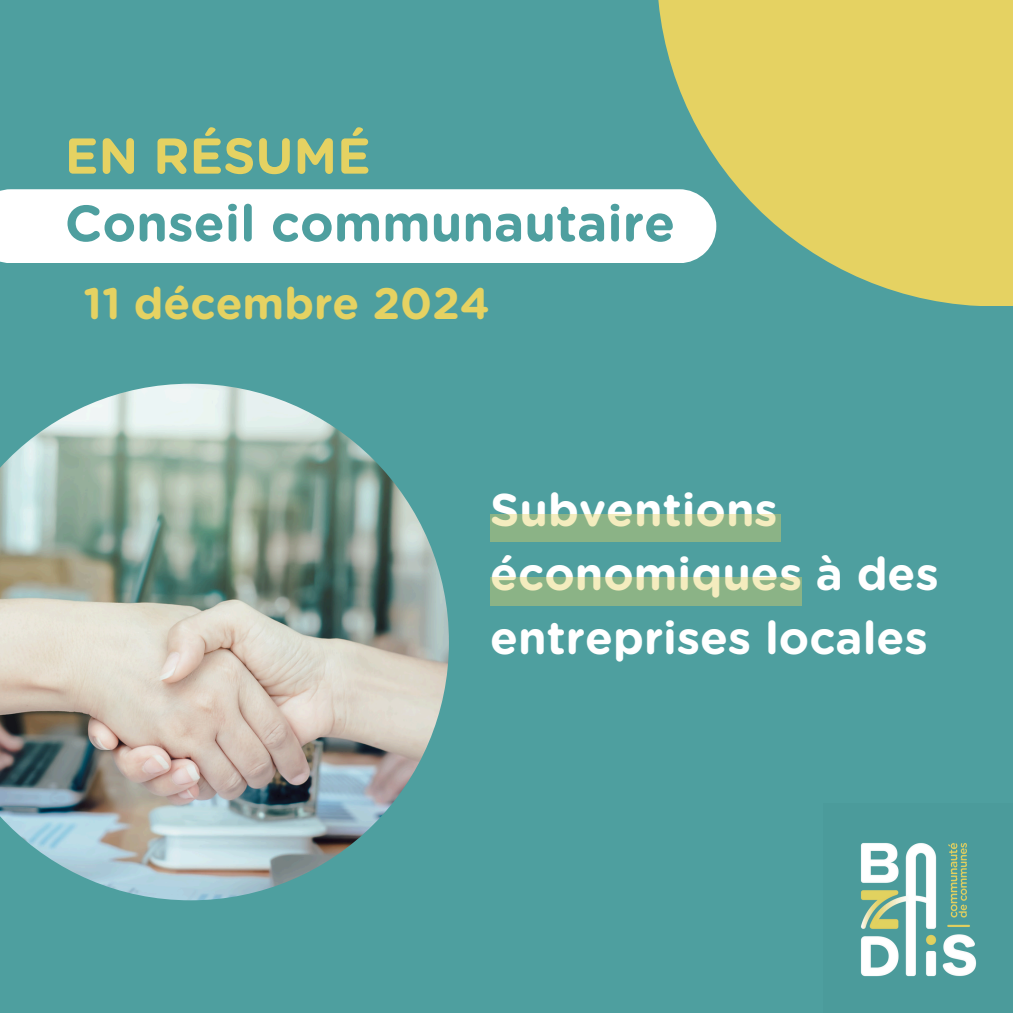
<style>
.page{position:relative;width:1013px;height:1013px;background:#fff}
.page>*{position:absolute;margin:0;border:0;box-sizing:border-box;transform-origin:0 0}
.t1{font:700 50.88px "Gotham Rounded";color:#4e9f9f}
.t2{font:700 50.25px "Gotham Rounded";color:#e5d262}
.t3{font:700 45.88px/63.8px "Gotham Rounded";color:#fff}
.t4{font:700 44px "Gotham Rounded";color:#e5d262}
</style>
<div class="page">
<div style="left:0;top:0;width:1012px;height:1012px;background:#4e9f9f"></div>
<svg style="left:658px;top:0;width:354px;height:306px;fill:#e5d262"></svg>
<div style="left:0;top:189px;width:716px;height:74px;background:#fff"></div>
<div style="left:490px;top:514px;width:290px;height:28px;background:#8bb386"></div>
<div style="left:490px;top:577px;width:312px;height:28px;background:#8bb386"></div>
<img style="left:0;top:384px;width:449px;height:516px">
<img style="left:861px;top:843px;width:116px;height:134px">
<h2 class="t2" style="left:65px;top:133px;width:307px">EN RÉSUMÉ</h2>
<p class="t1" style="left:65px;top:200px;width:612px">Conseil communautaire</p>
<p class="t4" style="left:83px;top:284px;width:408px">11 décembre 2024</p>
<h1 class="t3" style="left:490px;top:481px;width:450px">Subventions économiques à des entreprises locales</h1>
</div>
